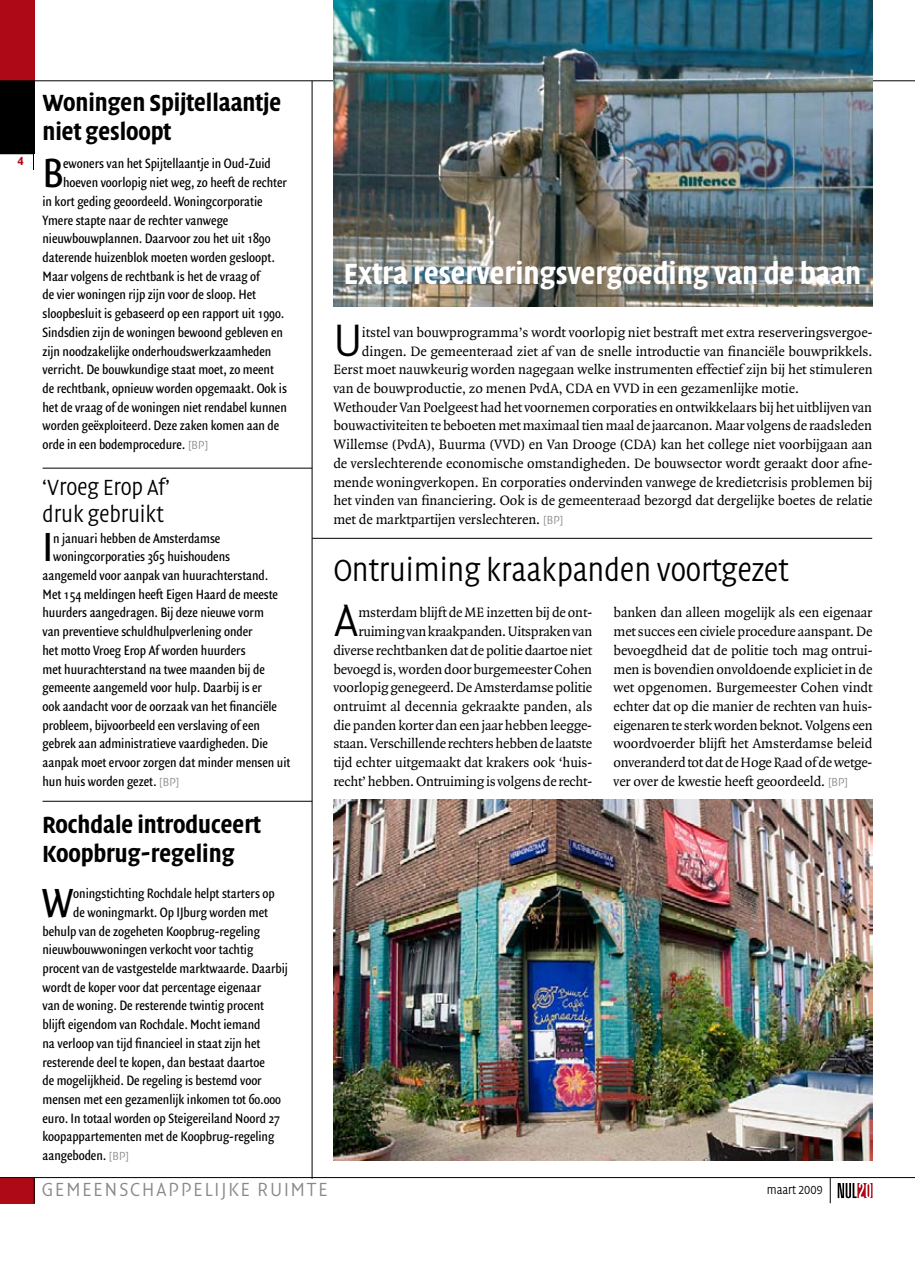
<style>
.page{position:relative;width:915px;height:1263px;background:#fff}
.page>*{position:absolute;margin:0;border:0;box-sizing:border-box;transform-origin:0 0}
.t1{font:300 46.65px "Quadraat Head";color:#000}
.t2{font:43.8px "Quadraat Sans Con";color:#000}
.t3{font:300 31.5px "Quadraat Head";letter-spacing:-.005em;color:#000}
.t4{font:700 30px "Quadraat Head";letter-spacing:-.005em;color:#fff}
.t5{font:700 24px/28.8px "Quadraat Head";letter-spacing:-.005em;color:#000}
.t6{font:300 22.5px/27px "Quadraat Head";letter-spacing:-.005em;color:#000}
.t7{font:300 19.5px "Quadraat Head";letter-spacing:.095em;color:#87888a}
.t8{font:14.55px "Quadraat Sans Con";letter-spacing:-.005em;color:#000}
.t9{font:14.55px/18.8px "Quadraat";letter-spacing:-.005em;color:#000;text-align:right}
.t10{font:300 12px "Quadraat Head";letter-spacing:-.005em;color:#000}
.t11{font:700 12px "Quadraat Head";color:#ae0917}
.s1{font-family:"Quadraat Head";font-weight:300;font-size:12px;color:#87888a}
</style>
<div class="page">
<div style="left:0;top:0;width:34px;height:154px;background:#ae0917"></div>
<div style="left:0;top:81px;width:34px;height:73px;background:#000"></div>
<div style="left:0;top:1178px;width:34px;height:25px;background:#ae0917"></div>
<hr style="left:0;top:80px;width:914px;height:1px;background:#000">
<svg style="left:0;top:154px;width:34px;height:16px"></svg>
<svg style="left:829px;top:1178px;width:1px;height:25px"></svg>
<svg style="left:837px;top:1183px;width:35px;height:15px"></svg>
<svg style="left:34px;top:1178px;width:1px;height:25px"></svg>
<hr style="left:0;top:1177px;width:914px;height:1px;background:#000">
<hr style="left:311px;top:81px;width:1px;height:1098px;background:#000">
<hr style="left:43px;top:468px;width:269px;height:1px;background:#000">
<hr style="left:43px;top:801px;width:269px;height:1px;background:#000">
<hr style="left:312px;top:538px;width:559px;height:1px;background:#000">
<img style="left:333px;top:800px;width:539px;height:360px">
<img style="left:333px;top:0;width:539px;height:306px">
<p class="t11" style="left:17px;top:154px;width:8px">4</p>
<h3 class="t5" style="left:43px;top:89px;width:240px">Woningen Spijtellaantje niet gesloopt</h3>
<h2 class="t2" style="left:43px;top:148px;width:22px">B</h2>
<p class="t8" style="left:63px;top:155px;width:209px">ewoners van het Spijtellaantje in Oud-Zuid</p>
<p class="t8" style="left:63px;top:174px;width:225px">hoeven voorlopig niet weg, zo heeft de rechter</p>
<p class="t8" style="left:43px;top:193px;width:221px">in kort geding geoordeeld. Woningcorporatie</p>
<p class="t8" style="left:43px;top:212px;width:187px">Ymere stapte naar de rechter vanwege</p>
<p class="t8" style="left:43px;top:230px;width:229px">nieuwbouwplannen. Daarvoor zou het uit 1890</p>
<p class="t8" style="left:43px;top:249px;width:234px">daterende huizenblok moeten worden gesloopt.</p>
<p class="t8" style="left:43px;top:268px;width:219px">Maar volgens de rechtbank is het de vraag of</p>
<p class="t8" style="left:43px;top:286px;width:215px">de vier woningen rijp zijn voor de sloop. Het</p>
<p class="t8" style="left:43px;top:305px;width:243px">sloopbesluit is gebaseerd op een rapport uit 1990.</p>
<p class="t8" style="left:43px;top:324px;width:242px">Sindsdien zijn de woningen bewoond gebleven en</p>
<p class="t8" style="left:43px;top:343px;width:230px">zijn noodzakelijke onderhoudswerkzaamheden</p>
<p class="t8" style="left:43px;top:361px;width:233px">verricht. De bouwkundige staat moet, zo meent</p>
<p class="t8" style="left:43px;top:380px;width:246px">de rechtbank, opnieuw worden opgemaakt. Ook is</p>
<p class="t8" style="left:43px;top:399px;width:246px">het de vraag of de woningen niet rendabel kunnen</p>
<p class="t8" style="left:43px;top:417px;width:238px">worden geëxploiteerd. Deze zaken komen aan de</p>
<p class="t8" style="left:43px;top:436px;width:167px">orde in een bodemprocedure. <span class="s1">[BP]</span></p>
<h3 class="t6" style="left:43px;top:474px;width:128px">‘Vroeg Erop Af’ druk gebruikt</h3>
<h2 class="t2" style="left:43px;top:522px;width:12px">I</h2>
<p class="t8" style="left:53px;top:530px;width:169px">n januari hebben de Amsterdamse</p>
<p class="t8" style="left:53px;top:548px;width:178px">woningcorporaties 365 huishoudens</p>
<p class="t8" style="left:43px;top:567px;width:227px">aangemeld voor aanpak van huurachterstand.</p>
<p class="t8" style="left:43px;top:586px;width:237px">Met 154 meldingen heeft Eigen Haard de meeste</p>
<p class="t8" style="left:43px;top:604px;width:223px">huurders aangedragen. Bij deze nieuwe vorm</p>
<p class="t8" style="left:43px;top:623px;width:212px">van preventieve schuldhulpverlening onder</p>
<p class="t8" style="left:43px;top:642px;width:204px">het motto Vroeg Erop Af worden huurders</p>
<p class="t8" style="left:43px;top:661px;width:224px">met huurachterstand na twee maanden bij de</p>
<p class="t8" style="left:43px;top:679px;width:221px">gemeente aangemeld voor hulp. Daarbij is er</p>
<p class="t8" style="left:43px;top:698px;width:236px">ook aandacht voor de oorzaak van het financiële</p>
<p class="t8" style="left:43px;top:717px;width:219px">probleem, bijvoorbeeld een verslaving of een</p>
<p class="t8" style="left:43px;top:735px;width:227px">gebrek aan administratieve vaardigheden. Die</p>
<p class="t8" style="left:43px;top:754px;width:249px">aanpak moet ervoor zorgen dat minder mensen uit</p>
<p class="t8" style="left:43px;top:773px;width:138px">hun huis worden gezet. <span class="s1">[BP]</span></p>
<h3 class="t5" style="left:43px;top:811px;width:220px">Rochdale introduceert<br>Koopbrug-regeling</h3>
<h2 class="t2" style="left:43px;top:878px;width:32px">W</h2>
<p class="t8" style="left:73px;top:885px;width:203px">oningstichting Rochdale helpt starters op</p>
<p class="t8" style="left:73px;top:904px;width:196px">de woningmarkt. Op IJburg worden met</p>
<p class="t8" style="left:43px;top:922px;width:219px">behulp van de zogeheten Koopbrug-regeling</p>
<p class="t8" style="left:43px;top:941px;width:212px">nieuwbouwwoningen verkocht voor tachtig</p>
<p class="t8" style="left:43px;top:960px;width:247px">procent van de vastgestelde marktwaarde. Daarbij</p>
<p class="t8" style="left:43px;top:979px;width:220px">wordt de koper voor dat percentage eigenaar</p>
<p class="t8" style="left:43px;top:997px;width:223px">van de woning. De resterende twintig procent</p>
<p class="t8" style="left:43px;top:1016px;width:219px">blijft eigendom van Rochdale. Mocht iemand</p>
<p class="t8" style="left:43px;top:1035px;width:219px">na verloop van tijd financieel in staat zijn het</p>
<p class="t8" style="left:43px;top:1053px;width:224px">resterende deel te kopen, dan bestaat daartoe</p>
<p class="t8" style="left:43px;top:1072px;width:221px">de mogelijkheid. De regeling is bestemd voor</p>
<p class="t8" style="left:43px;top:1091px;width:240px">mensen met een gezamenlijk inkomen tot 60.000</p>
<p class="t8" style="left:43px;top:1110px;width:239px">euro. In totaal worden op Steigereiland Noord 27</p>
<p class="t8" style="left:43px;top:1128px;width:233px">koopappartementen met de Koopbrug-regeling</p>
<p class="t8" style="left:43px;top:1147px;width:88px">aangeboden. <span class="s1">[BP]</span></p>
<h3 class="t4" style="left:343px;top:257px;width:519px">Extra reserveringsvergoeding van de baan</h3>
<h1 class="t1" style="left:333px;top:314px;width:22px">U</h1>
<p class="t9" style="left:362px;top:323px;width:512px">itstel van bouwprogramma’s wordt voorlopig niet bestraft met extra reserveringsvergoe-</p>
<p class="t9" style="left:362px;top:342px;width:512px">dingen. De gemeenteraad ziet af van de snelle introductie van financiële bouwprikkels.</p>
<p class="t9" style="left:333px;top:361px;width:540px">Eerst moet nauwkeurig worden nagegaan welke instrumenten effectief zijn bij het stimuleren</p>
<p class="t9" style="left:333px;top:379px;width:467px">van de bouwproductie, zo menen PvdA, CDA en VVD in een gezamenlijke motie.</p>
<p class="t9" style="left:333px;top:398px;width:540px">Wethouder Van Poelgeest had het voornemen corporaties en ontwikkelaars bij het uitblijven van</p>
<p class="t9" style="left:333px;top:417px;width:540px">bouwactiviteiten te beboeten met maximaal tien maal de jaarcanon. Maar volgens de raadsleden</p>
<p class="t9" style="left:333px;top:435px;width:540px">Willemse (PvdA), Buurma (VVD) en Van Drooge (CDA) kan het college niet voorbijgaan aan</p>
<p class="t9" style="left:333px;top:454px;width:540px">de verslechterende economische omstandigheden. De bouwsector wordt geraakt door afne-</p>
<p class="t9" style="left:333px;top:473px;width:540px">mende woningverkopen. En corporaties ondervinden vanwege de kredietcrisis problemen bij</p>
<p class="t9" style="left:333px;top:492px;width:540px">het vinden van financiering. Ook is de gemeenteraad bezorgd dat dergelijke boetes de relatie</p>
<p class="t9" style="left:333px;top:510px;width:231px">met de marktpartijen verslechteren. <span class="s1">[BP]</span></p>
<h3 class="t3" style="left:333px;top:553px;width:456px">Ontruiming kraakpanden voortgezet</h3>
<h1 class="t1" style="left:333px;top:595px;width:27px">A</h1>
<p class="t9" style="left:333px;top:604px;width:260px">msterdam blijft de ME inzetten bij de ont&shy;ruiming van kraakpanden. Uitspraken van diverse rechtbanken dat de politie daartoe niet bevoegd is, worden door burgemeester Cohen voorlopig genegeerd. De Amsterdamse politie ontruimt al decennia gekraakte panden, als die panden korter dan een jaar hebben leegge&shy;staan. Verschillende rechters hebben de laatste tijd echter uitgemaakt dat krakers ook ‘huis&shy;recht’ hebben. Ontruiming is volgens de recht-</p>
<p class="t9" style="left:613px;top:604px;width:260px;text-align:justify">banken dan alleen mogelijk als een eigenaar met succes een civiele procedure aanspant. De bevoegdheid dat de politie toch mag ontrui&shy;men is bovendien onvoldoende expliciet in de wet opgenomen. Burgemeester Cohen vindt echter dat op die manier de rechten van huis&shy;eigenaren te sterk worden beknot. Volgens een woordvoerder blijft het Amsterdamse beleid onveranderd tot dat de Hoge Raad of de wetge&shy;ver over de kwestie heeft geoordeeld. <span class="s1">[BP]</span></p>
<h3 class="t7" style="left:42px;top:1179px;width:287px">Gemeenschappelijke ruimte</h3>
<p class="t10" style="left:766px;top:1183px;width:58px">maart 2009</p>
</div>
